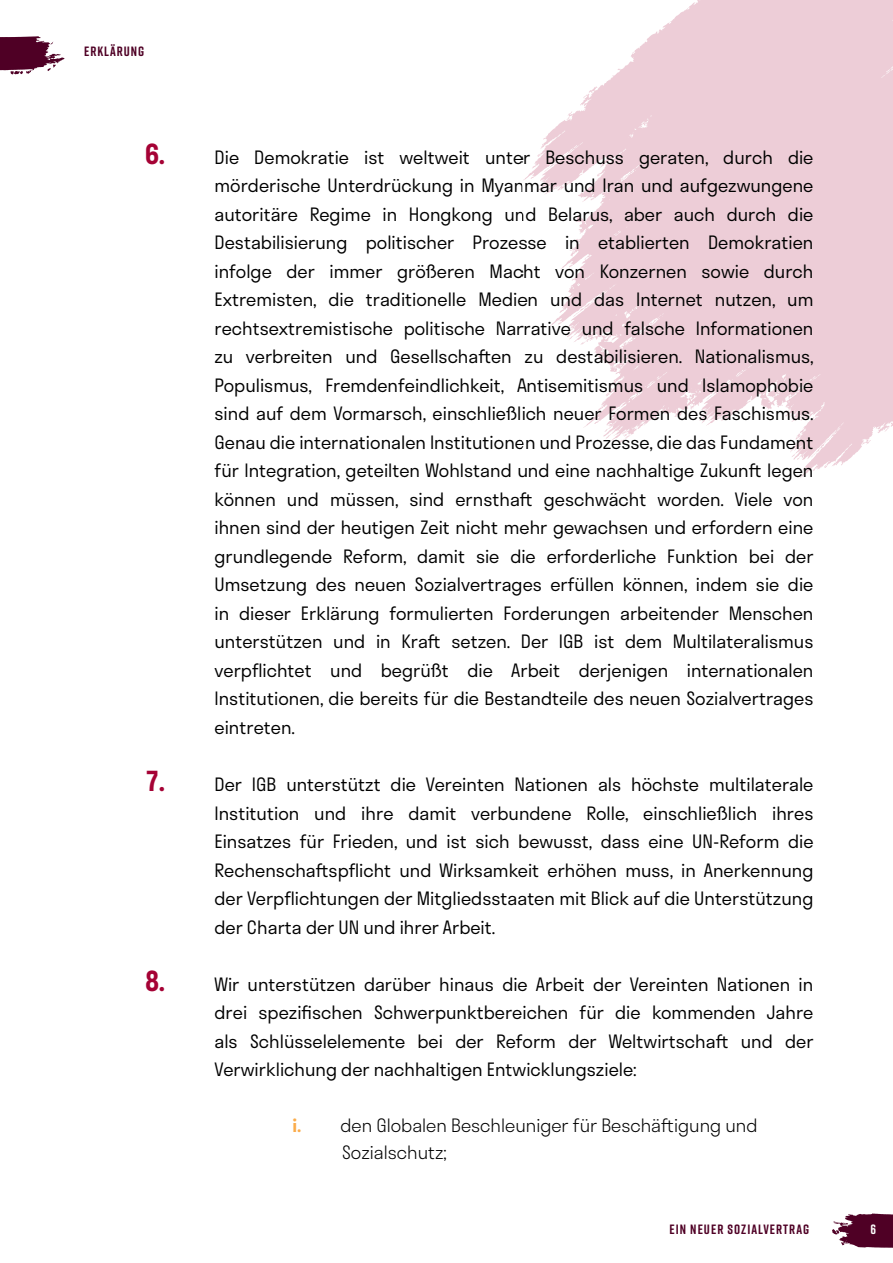
<style>
.page{position:relative;width:893px;height:1263px;background:#fff}
.page>*{position:absolute;margin:0;border:0;box-sizing:border-box;transform-origin:0 0}
.t1{font:300 18px/28.5px "Stratos";color:#000;text-align:justify}
.t2{font:300 18px/27px "Stratos";color:#000}
.t3{font:700 13.5px "Rift";letter-spacing:.075em;color:#4f0025}
.t4{font:700 13.5px "Rift";color:#fff}
.s1{font-weight:600;font-size:27px;color:#a50235}
.s2{font-weight:600;color:#fbac4b}
</style>
<div class="page">
<svg style="left:832px;top:1213px;width:61px;height:35px"></svg>
<svg style="left:0;top:36px;width:65px;height:39px"></svg>
<svg style="left:523px;top:0;width:370px;height:478px;fill:#edcdd7"></svg>
<p class="t3" style="left:84px;top:42px;width:62px">ERKLÄRUNG</p>
<p class="t1" style="left:214px;top:143px;width:601px;text-indent:-70px"><span class="s1">6.</span> Die Demokratie ist weltweit unter Beschuss geraten, durch die mörderische Unterdrückung in Myanmar und Iran und aufgezwungene autoritäre Regime in Hongkong und Belarus, aber auch durch die Destabilisierung politischer Prozesse in etablierten Demokratien infolge der immer größeren Macht von Konzernen sowie durch Extremisten, die traditionelle Medien und das Internet nutzen, um rechtsextremistische politische Narrative und falsche Informationen zu verbreiten und Gesellschaften zu destabilisieren. Nationalismus, Populismus, Fremdenfeindlichkeit, Antisemitismus und Islamophobie sind auf dem Vormarsch, einschließlich neuer Formen des Faschismus.<br>Genau die internationalen Institutionen und Prozesse, die das Fundament für Integration, geteilten Wohlstand und eine nachhaltige Zukunft legen können und müssen, sind ernsthaft geschwächt worden. Viele von ihnen sind der heutigen Zeit nicht mehr gewachsen und erfordern eine grundlegende Reform, damit sie die erforderliche Funktion bei der Umsetzung des neuen Sozialvertrages erfüllen können, indem sie die in dieser Erklärung formulierten Forderungen arbeitender Menschen unterstützen und in Kraft setzen. Der IGB ist dem Multilateralismus verpflichtet und begrüßt die Arbeit derjenigen internationalen Institutionen, die bereits für die Bestandteile des neuen Sozialvertrages eintreten.</p>
<p class="t1" style="left:214px;top:770px;width:600px;text-indent:-70px"><span class="s1">7.</span> Der IGB unterstützt die Vereinten Nationen als höchste multilaterale Institution und ihre damit verbundene Rolle, einschließlich ihres Einsatzes für Frieden, und ist sich bewusst, dass eine UN-Reform die Rechenschaftspflicht und Wirksamkeit erhöhen muss, in Anerkennung der Verpflichtungen der Mitgliedsstaaten mit Blick auf die Unterstützung der Charta der UN und ihrer Arbeit.</p>
<p class="t1" style="left:214px;top:969px;width:601px;text-indent:-70px"><span class="s1">8.</span> Wir unterstützen darüber hinaus die Arbeit der Vereinten Nationen in drei spezifischen Schwerpunktbereichen für die kommenden Jahre als Schlüsselelemente bei der Reform der Weltwirtschaft und der Verwirklichung der nachhaltigen Entwicklungsziele:</p>
<p class="t2" style="left:342px;top:1111px;width:417px;text-indent:-50px"><span class="s2">i.</span> den Globalen Beschleuniger für Beschäftigung und<br>Sozialschutz;</p>
<p class="t3" style="left:669px;top:1219px;width:141px">EIN NEUER SOZIALVERTRAG</p>
<p class="t4" style="left:871px;top:1219px;width:7px">6</p>
</div>
